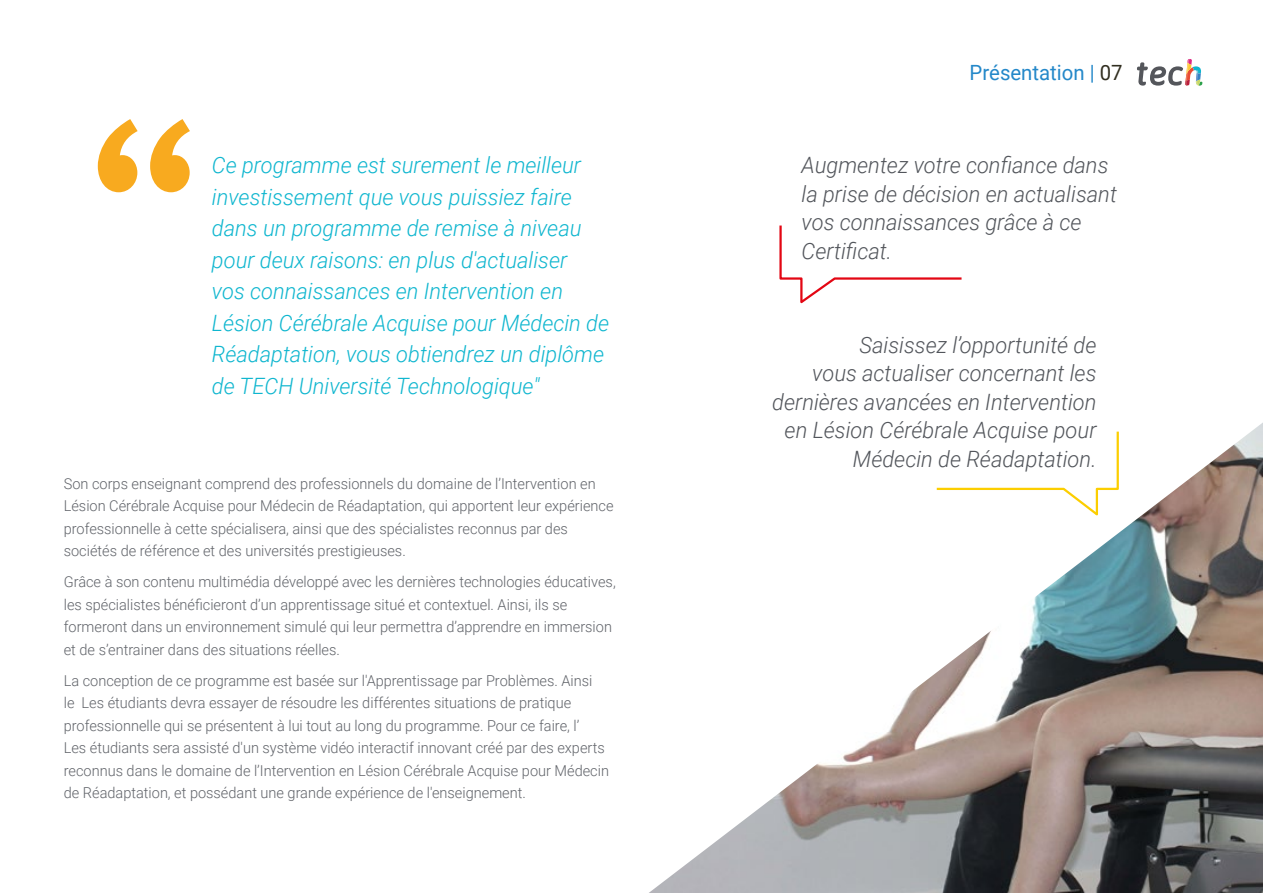
<style>
.page{position:relative;width:1263px;height:893px;background:#fff}
.page>*{position:absolute;margin:0;border:0;box-sizing:border-box;transform-origin:0 0}
.t1{font:italic 300 22.5px/31.5px "Roboto";color:#0fb6cf}
.t2{font:italic 300 22.5px/28.5px "Roboto";color:#52555b;text-align:right}
.t3{font:21px "Roboto";color:#2488c9}
.t4{font:300 15px/22.5px "Roboto";color:#61646a}
.s1{color:#312e20}
</style>
<div class="page">
<svg style="left:98px;top:119px;width:92px;height:73px"></svg>
<img style="left:649px;top:423px;width:614px;height:470px">
<svg style="left:779px;top:225px;width:183px;height:79px"></svg>
<svg style="left:1137px;top:59px;width:65px;height:27px"></svg>
<p class="t1" style="left:212px;top:149px;width:399px">Ce programme est surement le meilleur investissement que vous puissiez faire dans un programme de remise à niveau pour deux raisons: en plus d'actualiser<br>vos connaissances en Intervention en Lésion Cérébrale Acquise pour Médecin de Réadaptation, vous obtiendrez un diplôme de TECH Université Technologique"</p>
<p class="t4" style="left:64px;top:471px;width:551px">Son corps enseignant comprend des professionnels du domaine de l’Intervention en Lésion Cérébrale Acquise pour Médecin de Réadaptation, qui apportent leur expérience professionnelle à cette spécialisera, ainsi que des spécialistes reconnus par des sociétés de référence et des universités prestigieuses.</p>
<p class="t4" style="left:64px;top:570px;width:553px">Grâce à son contenu multimédia développé avec les dernières technologies éducatives, les spécialistes bénéficieront d’un apprentissage situé et contextuel. Ainsi, ils se formeront dans un environnement simulé qui leur permettra d’apprendre en immersion et de s’entrainer dans des situations réelles.</p>
<p class="t4" style="left:64px;top:668px;width:547px">La conception de ce programme est basée sur l'Apprentissage par Problèmes. Ainsi<br>le Les étudiants devra essayer de résoudre les différentes situations de pratique professionnelle qui se présentent à lui tout au long du programme. Pour ce faire, l’<br>Les étudiants sera assisté d'un système vidéo interactif innovant créé par des experts reconnus dans le domaine de l’Intervention en Lésion Cérébrale Acquise pour Médecin de Réadaptation, et possédant une grande expérience de l'enseignement.</p>
<h2 class="t3" style="left:970px;top:57px;width:155px">Présentation | <span class="s1">07</span></h2>
<h1 class="t2" style="left:801px;top:150px;width:317px;text-align:left">Augmentez votre confiance dans la prise de décision en actualisant vos connaissances grâce à ce<br>Certificat.</h1>
<h1 class="t2" style="left:772px;top:329px;width:326px">Saisissez l’opportunité de<br>vous actualiser concernant les dernières avancées en Intervention en Lésion Cérébrale Acquise pour<br>Médecin de Réadaptation.</h1>
</div>
